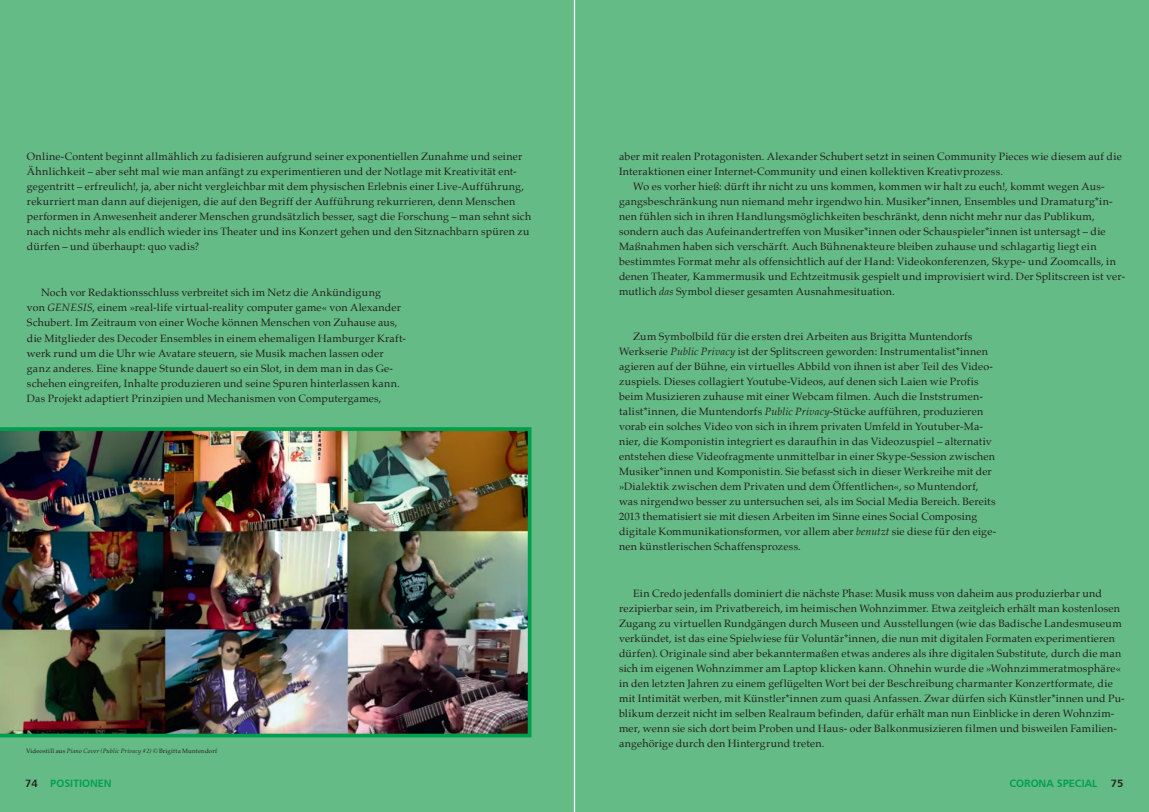
<style>
.page{position:relative;width:1149px;height:812px;background:#fff}
.page>*{position:absolute;margin:0;border:0;box-sizing:border-box;transform-origin:0 0}
.t1{font:10.62px/15px "Palatino";letter-spacing:.02em;color:#231f20}
.t2{font:10.62px "Humanist 777 BT Bold B";color:#009f4d}
.t3{font:10.62px "Humanist 777 BT Bold B";color:#231f20}
.t4{font:6.25px "Palatino";letter-spacing:.03em;color:#231f20}
.s1{font-style:italic}
.s2{color:#231f20}
</style>
<div class="page">
<div style="left:575px;top:0;width:573px;height:811px;background:#65bb86"></div>
<div style="left:0;top:0;width:574px;height:811px;background:#65bb86"></div>
<img style="left:0;top:427px;width:531px;height:310px">
<p class="t1" style="left:27px;top:149px;width:505px">Online-Content beginnt allmählich zu fadisieren aufgrund seiner exponentiellen Zunahme und seiner Ähnlichkeit – aber seht mal wie man anfängt zu experimentieren und der Notlage mit Kreativität ent&shy;gegentritt – erfreulich!, ja, aber nicht vergleichbar mit dem physischen Erlebnis einer Live-Aufführung, rekurriert man dann auf diejenigen, die auf den Begriff der Aufführung rekurrieren, denn Menschen performen in Anwesenheit anderer Menschen grundsätzlich besser, sagt die Forschung – man sehnt sich nach nichts mehr als endlich wieder ins Theater und ins Konzert gehen und den Sitznachbarn spüren zu dürfen – und überhaupt: quo vadis?</p>
<p class="t1" style="left:27px;top:285px;width:380px;text-indent:14px">Noch vor Redaktionsschluss verbreitet sich im Netz die Ankündigung<br>von <span class="s1">GENESIS</span>, einem »real-life virtual-reality computer game« von Alexander Schubert. Im Zeitraum von einer Woche können Menschen von Zuhause aus, die Mitglieder des Decoder Ensembles in einem ehemaligen Hamburger Kraft&shy;werk rund um die Uhr wie Avatare steuern, sie Musik machen lassen oder ganz anderes. Eine knappe Stunde dauert so ein Slot, in dem man in das Ge&shy;schehen eingreifen, Inhalte produzieren und seine Spuren hinterlassen kann.<br>Das Projekt adaptiert Prinzipien und Mechanismen von Computergames,</p>
<p class="t4" style="left:26px;top:745px;width:192px">Videostill aus <span class="s1">Piano Cover (Public Privacy #2)</span> © Brigitta Muntendorf</p>
<p class="t1" style="left:619px;top:149px;width:504px">aber mit realen Protagonisten. Alexander Schubert setzt in seinen Community Pieces wie diesem auf die</p>
<p class="t1" style="left:619px;top:164px;width:385px">Interaktionen einer Internet-Community und einen kollektiven Kreativprozess.</p>
<p class="t1" style="left:633px;top:179px;width:473px">Wo es vorher hieß: dürft ihr nicht zu uns kommen, kommen wir halt zu euch!, kommt wegen Aus-</p>
<p class="t1" style="left:619px;top:194px;width:495px">gangsbeschränkung nun niemand mehr irgendwo hin. Musiker*innen, Ensembles und Dramaturg*in-</p>
<p class="t1" style="left:619px;top:209px;width:477px">nen fühlen sich in ihren Handlungsmöglichkeiten beschränkt, denn nicht mehr nur das Publikum,</p>
<p class="t1" style="left:619px;top:224px;width:488px">sondern auch das Aufeinandertreffen von Musiker*innen oder Schauspieler*innen ist untersagt – die</p>
<p class="t1" style="left:619px;top:239px;width:479px">Maßnahmen haben sich verschärft. Auch Bühnenakteure bleiben zuhause und schlagartig liegt ein</p>
<p class="t1" style="left:619px;top:254px;width:498px">bestimmtes Format mehr als offensichtlich auf der Hand: Videokonferenzen, Skype- und Zoomcalls, in</p>
<p class="t1" style="left:619px;top:269px;width:507px">denen Theater, Kammermusik und Echtzeitmusik gespielt und improvisiert wird. Der Splitscreen ist ver-</p>
<p class="t1" style="left:619px;top:284px;width:277px">mutlich <span class="s1">das</span> Symbol dieser gesamten Ausnahmesituation.</p>
<p class="t1" style="left:619px;top:329px;width:378px;text-indent:14px">Zum Symbolbild für die ersten drei Arbeiten aus Brigitta Muntendorfs Werkserie <span class="s1">Public Privacy</span> ist der Splitscreen geworden: Instrumentalist*innen agieren auf der Bühne, ein virtuelles Abbild von ihnen ist aber Teil des Video&shy;zuspiels. Dieses collagiert Youtube-Videos, auf denen sich Laien wie Profis beim Musizieren zuhause mit einer Webcam filmen. Auch die Inststrumen&shy;talist*innen, die Muntendorfs <span class="s1">Public Privacy</span>-Stücke aufführen, produzieren vorab ein solches Video von sich in ihrem privaten Umfeld in Youtuber-Ma&shy;nier, die Komponistin integriert es daraufhin in das Videozuspiel – alternativ entstehen diese Videofragmente unmittelbar in einer Skype-Session zwischen Musiker*innen und Komponistin. Sie befasst sich in dieser Werkreihe mit der »Dialektik zwischen dem Privaten und dem Öffentlichen«, so Muntendorf, was nirgendwo besser zu untersuchen sei, als im Social Media Bereich. Bereits 2013 thematisiert sie mit diesen Arbeiten im Sinne eines Social Composing digitale Kommunikationsformen, vor allem aber <span class="s1">benutzt</span> sie diese für den eige&shy;nen künstlerischen Schaffensprozess.</p>
<p class="t1" style="left:619px;top:585px;width:507px;text-indent:14px">Ein Credo jedenfalls dominiert die nächste Phase: Musik muss von daheim aus produzierbar und rezipierbar sein, im Privatbereich, im heimischen Wohnzimmer. Etwa zeitgleich erhält man kostenlosen Zugang zu virtuellen Rundgängen durch Museen und Ausstellungen (wie das Badische Landesmuseum verkündet, ist das eine Spielwiese für Voluntär*innen, die nun mit digitalen Formaten experimentieren dürfen). Originale sind aber bekanntermaßen etwas anderes als ihre digitalen Substitute, durch die man sich im eigenen Wohnzimmer am Laptop klicken kann. Ohnehin wurde die »Wohnzimmeratmosphäre« in den letzten Jahren zu einem geflügelten Wort bei der Beschreibung charmanter Konzertformate, die mit Intimität werben, mit Künstler*innen zum quasi Anfassen. Zwar dürfen sich Künstler*innen und Pu&shy;blikum derzeit nicht im selben Realraum befinden, dafür erhält man nun Einblicke in deren Wohnzim&shy;mer, wenn sie sich dort beim Proben und Haus- oder Balkonmusizieren filmen und bisweilen Familien&shy;angehörige durch den Hintergrund treten.</p>
<p class="t2" style="left:25px;top:776px;width:88px"><span class="s2">74</span> POSITIONEN</p>
<p class="t2" style="left:1009px;top:776px;width:90px">CORONA SPECIAL</p>
<p class="t3" style="left:1110px;top:776px;width:14px">75</p>
</div>
